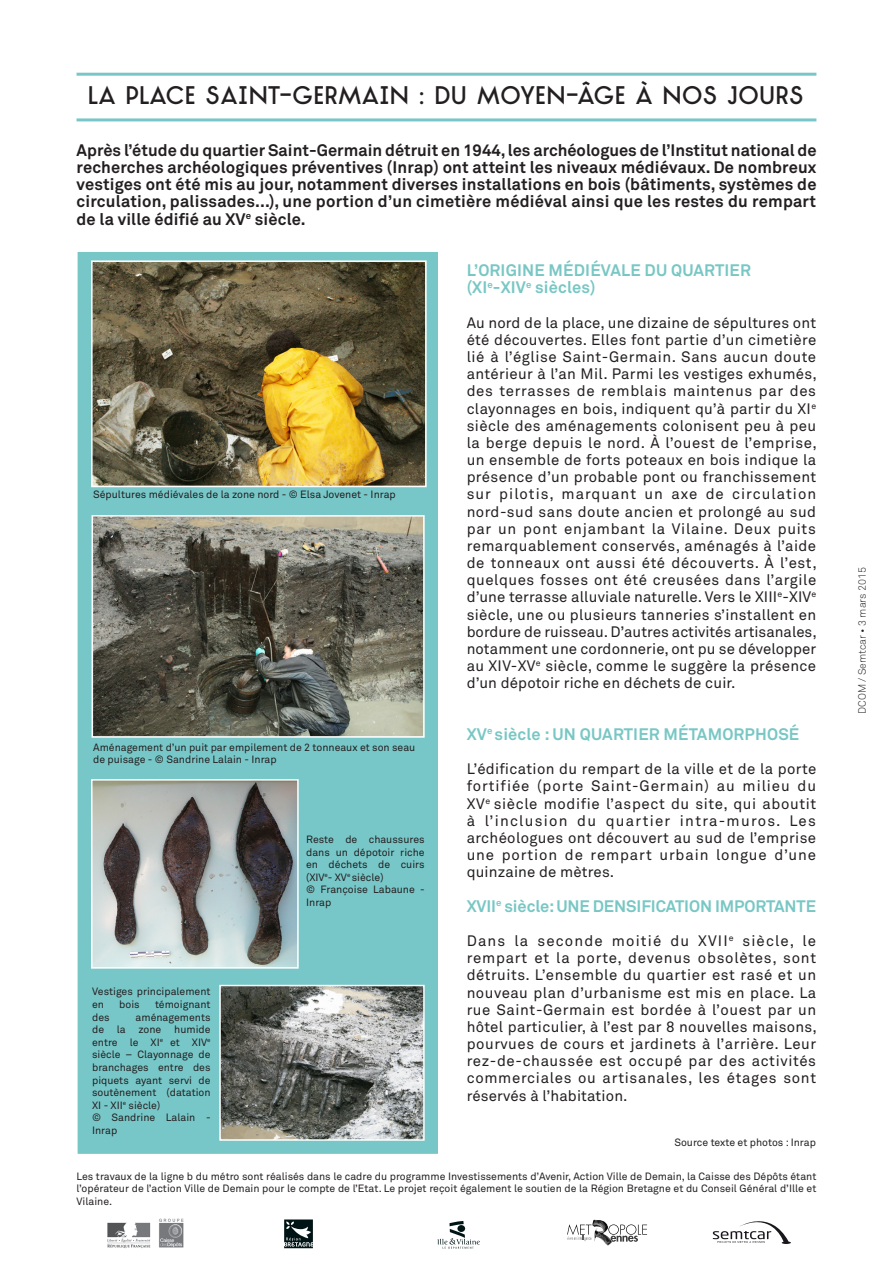
<style>
.page{position:relative;width:893px;height:1263px;background:#fff}
.page>*{position:absolute;margin:0;border:0;box-sizing:border-box;transform-origin:0 0}
.t1{font:700 24px "TJ Evolette A";letter-spacing:.03em;color:#231f20}
.t2{font:700 16.5px/17.1px "Akkurat Std";letter-spacing:.01em;color:#231f20;text-align:justify}
.t3{font:700 16.5px "Akkurat Std";letter-spacing:.01em;color:#78c7c4}
.t4{font:15px/17.1px "Akkurat Std";letter-spacing:.02em;color:#231f20;text-align:justify}
.t5{font:10.5px/12.6px "Akkurat Std";color:#231f20}
.t6{font:300 10.5px "Akkurat Std";color:#231f20}
</style>
<div class="page">
<hr style="left:77px;top:73px;width:739px;height:3px;background:#78c7c8">
<hr style="left:77px;top:118px;width:739px;height:3px;background:#78c7c8">
<img style="left:594px;top:1227px;width:14px;height:18px">
<svg style="left:608px;top:1224px;width:39px;height:18px"></svg>
<svg style="left:567px;top:1224px;width:25px;height:17px"></svg>
<svg style="left:713px;top:1221px;width:78px;height:23px"></svg>
<svg style="left:437px;top:1221px;width:43px;height:28px"></svg>
<img style="left:108px;top:1218px;width:76px;height:31px">
<svg style="left:284px;top:1219px;width:29px;height:29px"></svg>
<div style="left:78px;top:252px;width:360px;height:902px;background:#78c7c8"></div>
<img style="left:94px;top:263px;width:330px;height:221px">
<div style="left:91px;top:260px;width:336px;height:227px;border:2px solid #fff"></div>
<img style="left:95px;top:518px;width:327px;height:217px">
<div style="left:92px;top:515px;width:333px;height:223px;border:2px solid #fff"></div>
<img style="left:94px;top:782px;width:202px;height:184px">
<div style="left:91px;top:779px;width:208px;height:190px;border:2px solid #fff"></div>
<img style="left:221px;top:987px;width:202px;height:152px">
<div style="left:219px;top:985px;width:206px;height:156px;border:1px solid #fff"></div>
<p class="t1" style="left:88px;top:81px;width:52px">LA PLACE</p>
<p class="t1" style="left:206px;top:81px;width:125px">SAINT-GERMAIN</p>
<p class="t1" style="left:419px;top:81px;width:262px">: DU MOYEN -ÂGE À NOS</p>
<p class="t1" style="left:728px;top:81px;width:28px">JOURS</p>
<p class="t2" style="left:77px;top:141px;width:742px">Après l’étude du quartier Saint-Germain détruit en 1944, les archéologues de l’Institut national de recherches archéologiques préventives (Inrap) ont atteint les niveaux médiévaux. De nombreux vestiges ont été mis au jour, notamment diverses installations en bois (bâtiments, systèmes de circulation, palissades...), une portion d’un cimetière médiéval ainsi que les restes du rempart de la ville édifié au XV<sup>e</sup> siècle.</p>
<p class="t3" style="left:467px;top:260px;width:286px">L’ORIGINE MÉDIÉVALE DU QUARTIER</p>
<p class="t3" style="left:467px;top:277px;width:131px">(XI<sup>e</sup>-XIV<sup>e</sup> siècles)</p>
<p class="t4" style="left:467px;top:314px;width:352px">Au nord de la place, une dizaine de sépultures ont été découvertes. Elles font partie d’un cimetière lié à l’église Saint-Germain. Sans aucun doute antérieur à l’an Mil. Parmi les vestiges exhumés, des terrasses de remblais maintenus par des clayonnages en bois, indiquent qu’à partir du XI<sup>e </sup>siècle des aménagements colonisent peu à peu la berge depuis le nord. À l’ouest de l’emprise, un ensemble de forts poteaux en bois indique la présence d’un probable pont ou franchissement sur pilotis, marquant un axe de circulation nord-sud sans doute ancien et prolongé au sud par un pont enjambant la Vilaine. Deux puits remarquablement conservés, aménagés à l’aide de tonneaux ont aussi été découverts. À l’est, quelques fosses ont été creusées dans l’argile d’une terrasse alluviale naturelle. Vers le XIII<sup>e</sup>-XIV<sup>e </sup>siècle, une ou plusieurs tanneries s’installent en bordure de ruisseau. D’autres activités artisanales, notamment une cordonnerie, ont pu se développer au XIV-XV<sup>e</sup> siècle, comme le suggère la présence d’un dépotoir riche en déchets de cuir.</p>
<p class="t3" style="left:467px;top:724px;width:334px">XV<sup>e</sup> siècle : UN QUARTIER MÉTAMORPHOSÉ</p>
<p class="t4" style="left:467px;top:760px;width:351px">L’édification du rempart de la ville et de la porte fortifiée (porte Saint-Germain) au milieu du XV<sup>e</sup> siècle modifie l’aspect du site, qui aboutit à l’inclusion du quartier intra-muros. Les archéologues ont découvert au sud de l’emprise une portion de rempart urbain longue d’une quinzaine de mètres.</p>
<p class="t3" style="left:467px;top:896px;width:351px">XVII<sup>e</sup> siècle: UNE DENSIFICATION IMPORTANTE</p>
<p class="t4" style="left:467px;top:932px;width:352px">Dans la seconde moitié du XVII<sup>e</sup> siècle, le rempart et la porte, devenus obsolètes, sont détruits. L’ensemble du quartier est rasé et un nouveau plan d’urbanisme est mis en place. La rue Saint-Germain est bordée à l’ouest par un hôtel particulier, à l’est par 8 nouvelles maisons, pourvues de cours et jardinets à l’arrière. Leur rez-de-chaussée est occupé par des activités commerciales ou artisanales, les étages sont réservés à l’habitation.</p>
<p class="t5" style="left:674px;top:1136px;width:143px">Source texte et photos : Inrap</p>
<p class="t5" style="left:93px;top:488px;width:304px">Sépultures médiévales de la zone nord - © Elsa Jovenet - Inrap</p>
<p class="t5" style="left:93px;top:741px;width:324px">Aménagement d’un puit par empilement de 2 tonneaux et son seau de puisage - © Sandrine Lalain - Inrap</p>
<p class="t5" style="left:306px;top:833px;width:120px;text-align:justify">Reste de chaussures dans un dépotoir riche en déchets de cuirs (XIV<sup>e</sup>- XV<sup>e</sup> siècle)</p>
<p class="t5" style="left:306px;top:883px;width:120px">© Françoise Labaune -<br>Inrap</p>
<p class="t5" style="left:92px;top:985px;width:120px">Vestiges principalement en</p>
<p class="t5" style="left:119px;top:998px;width:22px">bois</p>
<p class="t5" style="left:155px;top:998px;width:57px">témoignant</p>
<p class="t5" style="left:92px;top:1011px;width:120px;text-align:justify;text-indent:44px">aménagements de la zone humide entre le XI<sup>e</sup> et XIV<sup>e </sup>siècle – Clayonnage de branchages entre des piquets ayant servi de soutènement (datation XI - XII<sup>e</sup> siècle)</p>
<p class="t5" style="left:92px;top:1111px;width:120px">© Sandrine Lalain -<br>Inrap</p>
<p class="t5" style="left:92px;top:1011px;width:19px">des</p>
<p class="t5" style="left:77px;top:1170px;width:741px;text-align:justify">Les travaux de la ligne b du métro sont réalisés dans le cadre du programme Investissements d’Avenir, Action Ville de Demain, la Caisse des Dépôts étant l’opérateur de l’action Ville de Demain pour le compte de l’Etat. Le projet reçoit également le soutien de la Région Bretagne et du Conseil Général d’Ille et Vilaine.</p>
<p class="t6" style="left:856px;top:714px;width:148px;rotate:-90deg">DCOM / Semtcar • 3 mars 2015</p>
</div>
